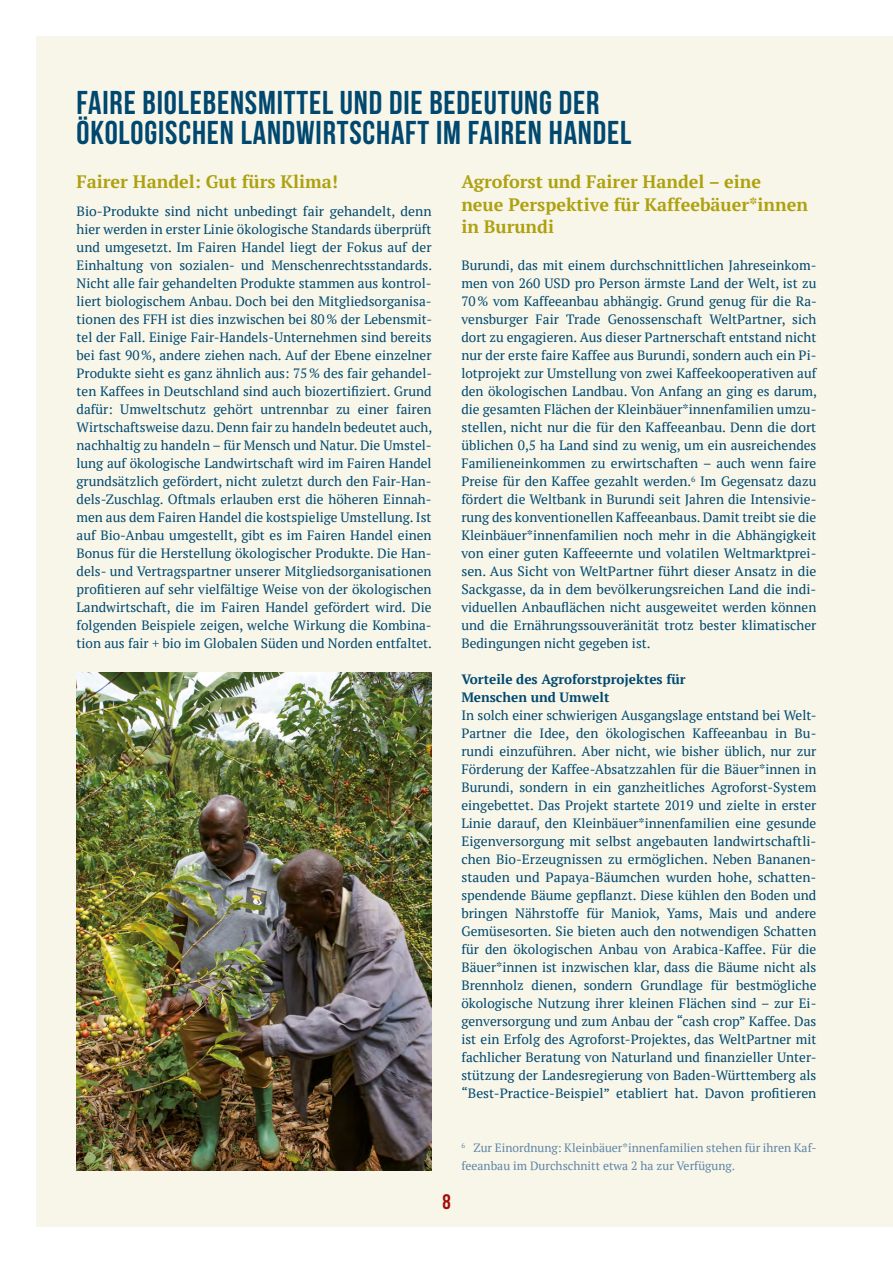
<style>
.page{position:relative;width:893px;height:1263px;background:#fff}
.page>*{position:absolute;margin:0;border:0;box-sizing:border-box;transform-origin:0 0}
.t1{font:700 33px/30px "Bebas Neue";letter-spacing:.025em;color:#00486f}
.t2{font:700 21px "Bebas Neue";color:#a11007}
.t3{font:700 18px/22.5px "PT Serif";color:#aea10f}
.t4{font:13.5px/18px "PT Serif";color:#00486f;text-align:justify}
.t5{font:700 13.5px/18px "PT Serif";color:#00486f}
.t6{font:12px/18px "PT Serif";color:#5f85a6}
</style>
<div class="page">
<div style="left:36px;top:36px;width:857px;height:1191px;background:#f8f6e9"></div>
<img style="left:77px;top:673px;width:355px;height:497px">
<h1 class="t1" style="left:77px;top:87px;width:556px">FAIRE BIOLEBENSMITTEL UND DIE BEDEUTUNG DER<br>ÖKOLOGISCHEN LANDWIRTSCHAFT IM FAIREN HANDEL</h1>
<h3 class="t3" style="left:77px;top:170px;width:263px">Fairer Handel: Gut fürs Klima!</h3>
<p class="t4" style="left:77px;top:202px;width:357px">Bio-Produkte sind nicht unbedingt fair gehandelt, denn hier werden in erster Linie ökologische Standards überprüft und umgesetzt. Im Fairen Handel liegt der Fokus auf der Einhaltung von sozialen- und Menschenrechtsstandards.<br>Nicht alle fair gehandelten Produkte stammen aus kontrol&shy;liert biologischem Anbau. Doch bei den Mitgliedsorganisa&shy;tionen des FFH ist dies inzwischen bei 80% der Lebensmit&shy;tel der Fall. Einige Fair-Handels-Unternehmen sind bereits bei fast 90%, andere ziehen nach. Auf der Ebene einzelner Produkte sieht es ganz ähnlich aus: 75% des fair gehandel&shy;ten Kaffees in Deutschland sind auch biozertifiziert. Grund dafür: Umweltschutz gehört untrennbar zu einer fairen Wirtschaftsweise dazu. Denn fair zu handeln bedeutet auch, nachhaltig zu handeln – für Mensch und Natur. Die Umstel&shy;lung auf ökologische Landwirtschaft wird im Fairen Handel grundsätzlich gefördert, nicht zuletzt durch den Fair-Han&shy;dels-Zuschlag. Oftmals erlauben erst die höheren Einnah&shy;men aus dem Fairen Handel die kostspielige Umstellung. Ist auf Bio-Anbau umgestellt, gibt es im Fairen Handel einen Bonus für die Herstellung ökologischer Produkte. Die Han&shy;dels- und Vertragspartner unserer Mitgliedsorganisationen profitieren auf sehr vielfältige Weise von der ökologischen Landwirtschaft, die im Fairen Handel gefördert wird. Die folgenden Beispiele zeigen, welche Wirkung die Kombina&shy;tion aus fair + bio im Globalen Süden und Norden entfaltet.</p>
<h3 class="t3" style="left:461px;top:170px;width:348px">Agroforst und Fairer Handel – eine<br>neue Perspektive für Kaffeebäuer*innen in Burundi</h3>
<p class="t4" style="left:461px;top:256px;width:357px">Burundi, das mit einem durchschnittlichen Jahreseinkom&shy;men von 260 USD pro Person ärmste Land der Welt, ist zu 70% vom Kaffeeanbau abhängig. Grund genug für die Ra&shy;vensburger Fair Trade Genossenschaft WeltPartner, sich dort zu engagieren. Aus dieser Partnerschaft entstand nicht nur der erste faire Kaffee aus Burundi, sondern auch ein Pi&shy;lotprojekt zur Umstellung von zwei Kaffeekooperativen auf den ökologischen Landbau. Von Anfang an ging es darum, die gesamten Flächen der Kleinbäuer*innenfamilien umzu&shy;stellen, nicht nur die für den Kaffeeanbau. Denn die dort üblichen 0,5 ha Land sind zu wenig, um ein ausreichendes Familieneinkommen zu erwirtschaften – auch wenn faire Preise für den Kaffee gezahlt werden.<sup>6</sup> Im Gegensatz dazu fördert die Weltbank in Burundi seit Jahren die Intensivie&shy;rung des konventionellen Kaffeeanbaus. Damit treibt sie die Kleinbäuer*innenfamilien noch mehr in die Abhängigkeit von einer guten Kaffeeernte und volatilen Weltmarktprei&shy;sen. Aus Sicht von WeltPartner führt dieser Ansatz in die Sackgasse, da in dem bevölkerungsreichen Land die indi&shy;viduellen Anbauflächen nicht ausgeweitet werden können und die Ernährungssouveränität trotz bester klimatischer Bedingungen nicht gegeben ist.</p>
<p class="t5" style="left:461px;top:670px;width:226px">Vorteile des Agroforstprojektes für<br>Menschen und Umwelt</p>
<p class="t4" style="left:461px;top:706px;width:357px">In solch einer schwierigen Ausgangslage entstand bei Welt-Partner die Idee, den ökologischen Kaffeeanbau in Bu&shy;rundi einzuführen. Aber nicht, wie bisher üblich, nur zur Förderung der Kaffee-Absatzzahlen für die Bäuer*innen in Burundi, sondern in ein ganzheitliches Agroforst-System eingebettet. Das Projekt startete 2019 und zielte in erster Linie darauf, den Kleinbäuer*innenfamilien eine gesunde Eigenversorgung mit selbst angebauten landwirtschaftli&shy;chen Bio-Erzeugnissen zu ermöglichen. Neben Bananen&shy;stauden und Papaya-Bäumchen wurden hohe, schatten&shy;spendende Bäume gepflanzt. Diese kühlen den Boden und bringen Nährstoffe für Maniok, Yams, Mais und andere Gemüsesorten. Sie bieten auch den notwendigen Schatten für den ökologischen Anbau von Arabica-Kaffee. Für die Bäuer*innen ist inzwischen klar, dass die Bäume nicht als Brennholz dienen, sondern Grundlage für bestmögliche ökologische Nutzung ihrer kleinen Flächen sind – zur Ei&shy;genversorgung und zum Anbau der “cash crop” Kaffee. Das ist ein Erfolg des Agroforst-Projektes, das WeltPartner mit fachlicher Beratung von Naturland und finanzieller Unter&shy;stützung der Landesregierung von Baden-Württemberg als “Best-Practice-Beispiel” etabliert hat. Davon profitieren</p>
<h2 class="t2" style="left:442px;top:1190px;width:10px">8</h2>
<p class="t6" style="left:461px;top:1139px;width:357px"><sup>6</sup> Zur Einordnung: Kleinbäuer*innenfamilien stehen für ihren Kaf&shy;feeanbau im Durchschnitt etwa 2 ha zur Verfügung.</p>
</div>
